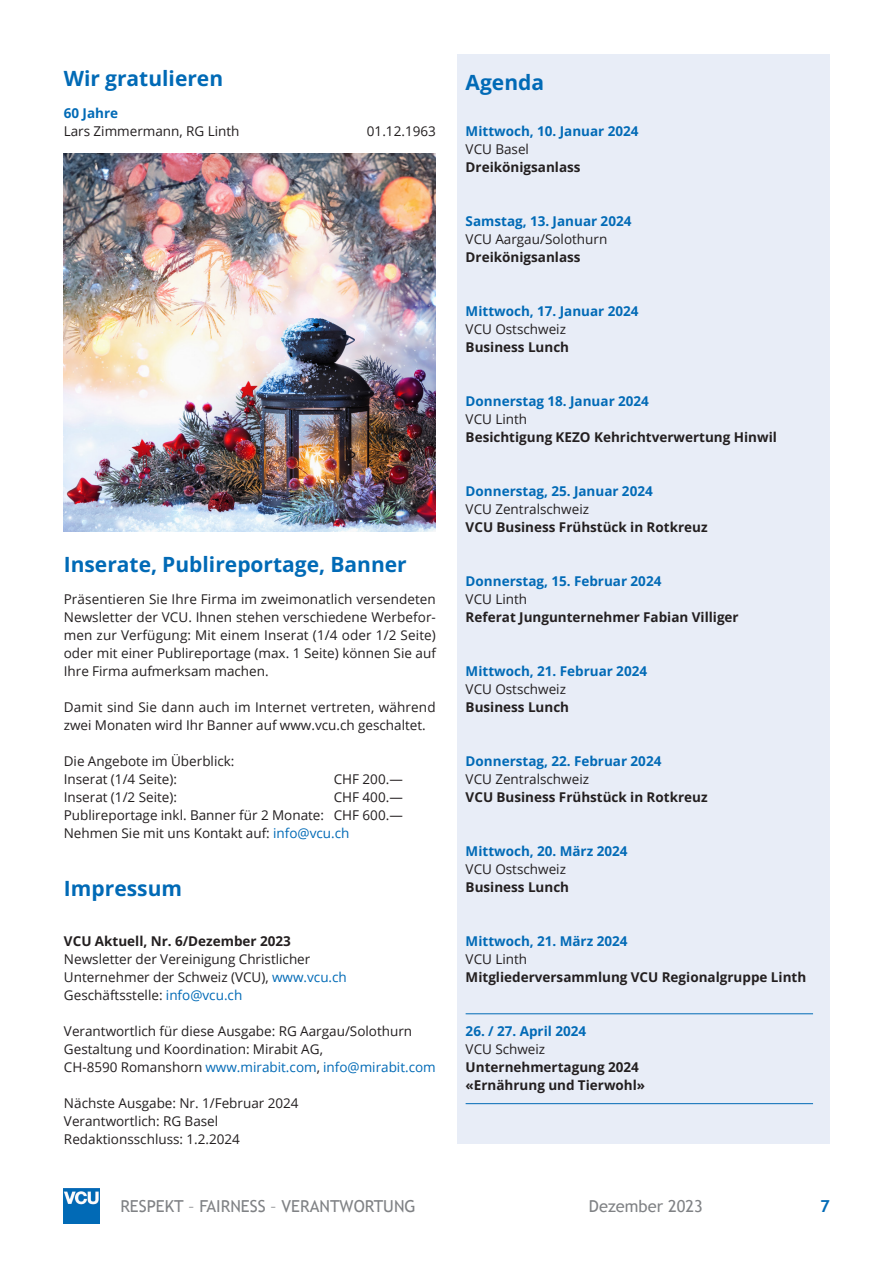
<style>
.page{position:relative;width:893px;height:1263px;background:#fff}
.page>*{position:absolute;margin:0;border:0;box-sizing:border-box;transform-origin:0 0}
.t1{font:700 21px "Open Sans";color:#016ab6}
.t2{font:16.5px "Trebuchet MS";color:#808285}
.t3{font:700 16.5px "Trebuchet MS";color:#016ab6}
.t4{font:13.5px/18px "Open Sans";color:#231f20}
.t5{font:700 13.5px/18px "Open Sans";color:#231f20}
.t6{font:700 13.5px "Open Sans";color:#016ab6}
.s1{color:#016ab6}
</style>
<div class="page">
<img style="left:64px;top:154px;width:372px;height:378px">
<img style="left:64px;top:1188px;width:35px;height:36px">
<div style="left:457px;top:54px;width:372px;height:1090px;background:#e8edf7"></div>
<hr style="left:466px;top:1013px;width:347px;height:1px;background:#016ab6">
<hr style="left:466px;top:1103px;width:347px;height:1px;background:#016ab6">
<h1 class="t1" style="left:64px;top:64px;width:161px">Wir gratulieren</h1>
<p class="t6" style="left:64px;top:104px;width:56px">60 Jahre</p>
<p class="t4" style="left:64px;top:122px;width:177px">Lars Zimmermann, RG Linth</p>
<p class="t4" style="left:367px;top:122px;width:70px">01.12.1963</p>
<h1 class="t1" style="left:64px;top:550px;width:344px">Inserate, Publireportage, Banner</h1>
<p class="t4" style="left:64px;top:590px;width:374px;text-align:justify">Präsentieren Sie Ihre Firma im zweimonatlich versendeten Newsletter der VCU. Ihnen stehen verschiedene Werbefor&shy;men zur Verfügung: Mit einem Inserat (1/4 oder 1/2 Seite) oder mit einer Publireportage (max. 1 Seite) können Sie auf Ihre Firma aufmerksam machen.</p>
<p class="t4" style="left:64px;top:698px;width:373px">Damit sind Sie dann auch im Internet vertreten, während zwei Monaten wird Ihr Banner auf www.vcu.ch geschaltet.</p>
<p class="t4" style="left:64px;top:752px;width:172px">Die Angebote im Überblick:<br>Inserat (1/4 Seite):</p>
<p class="t4" style="left:334px;top:770px;width:71px">CHF 200.—</p>
<p class="t4" style="left:64px;top:788px;width:115px">Inserat (1/2 Seite):</p>
<p class="t4" style="left:64px;top:788px;width:341px;text-align:justify;text-indent:270px">CHF 400.— Publireportage inkl. Banner für 2 Monate: CHF 600.— Nehmen Sie mit uns Kontakt auf: <span class="s1">info@vcu.ch</span></p>
<h1 class="t1" style="left:64px;top:874px;width:120px">Impressum</h1>
<p class="t5" style="left:64px;top:932px;width:228px">VCU Aktuell, Nr. 6/Dezember 2023</p>
<p class="t4" style="left:64px;top:950px;width:284px">Newsletter der Vereinigung Christlicher<br>Unternehmer der Schweiz (VCU), <span class="s1">www.vcu.ch<br></span>Geschäftsstelle: <span class="s1">info@vcu.ch</span></p>
<p class="t4" style="left:64px;top:1022px;width:373px">Verantwortlich für diese Ausgabe: RG Aargau/Solothurn<br>Gestaltung und Koordination: Mirabit AG,<br>CH-8590 Romanshorn <span class="s1">www.mirabit.com</span>, <span class="s1">info@mirabit.com</span></p>
<p class="t4" style="left:64px;top:1094px;width:236px">Nächste Ausgabe: Nr. 1/Februar 2024<br>Verantwortlich: RG Basel<br>Redaktionsschluss: 1.2.2024</p>
<h1 class="t1" style="left:466px;top:68px;width:80px">Agenda</h1>
<p class="t6" style="left:466px;top:122px;width:174px">Mittwoch, 10. Januar 2024</p>
<p class="t4" style="left:466px;top:140px;width:65px">VCU Basel</p>
<p class="t5" style="left:466px;top:158px;width:116px">Dreikönigsanlass</p>
<p class="t6" style="left:466px;top:212px;width:167px">Samstag, 13. Januar 2024</p>
<p class="t4" style="left:466px;top:230px;width:143px">VCU Aargau/Solothurn</p>
<p class="t5" style="left:466px;top:248px;width:116px">Dreikönigsanlass</p>
<p class="t6" style="left:466px;top:302px;width:174px">Mittwoch, 17. Januar 2024</p>
<p class="t4" style="left:466px;top:320px;width:102px">VCU Ostschweiz</p>
<p class="t5" style="left:466px;top:338px;width:105px">Business Lunch</p>
<p class="t6" style="left:466px;top:392px;width:185px">Donnerstag 18. Januar 2024</p>
<p class="t4" style="left:466px;top:410px;width:63px">VCU Linth</p>
<p class="t5" style="left:466px;top:428px;width:313px">Besichtigung KEZO Kehrichtverwertung Hinwil</p>
<p class="t6" style="left:466px;top:482px;width:189px">Donnerstag, 25. Januar 2024</p>
<p class="t4" style="left:466px;top:499px;width:125px">VCU Zentralschweiz</p>
<p class="t5" style="left:466px;top:517px;width:244px">VCU Business Frühstück in Rotkreuz</p>
<p class="t6" style="left:466px;top:572px;width:197px">Donnerstag, 15. Februar 2024</p>
<p class="t4" style="left:466px;top:589px;width:63px">VCU Linth</p>
<p class="t5" style="left:466px;top:607px;width:275px">Referat Jungunternehmer Fabian Villiger</p>
<p class="t6" style="left:466px;top:662px;width:183px">Mittwoch, 21. Februar 2024</p>
<p class="t4" style="left:466px;top:679px;width:102px">VCU Ostschweiz</p>
<p class="t5" style="left:466px;top:697px;width:105px">Business Lunch</p>
<p class="t6" style="left:466px;top:752px;width:197px">Donnerstag, 22. Februar 2024</p>
<p class="t4" style="left:466px;top:769px;width:125px">VCU Zentralschweiz</p>
<p class="t5" style="left:466px;top:787px;width:244px">VCU Business Frühstück in Rotkreuz</p>
<p class="t6" style="left:466px;top:842px;width:163px">Mittwoch, 20. März 2024</p>
<p class="t4" style="left:466px;top:859px;width:102px">VCU Ostschweiz</p>
<p class="t5" style="left:466px;top:877px;width:105px">Business Lunch</p>
<p class="t6" style="left:466px;top:932px;width:163px">Mittwoch, 21. März 2024</p>
<p class="t4" style="left:466px;top:949px;width:63px">VCU Linth</p>
<p class="t5" style="left:466px;top:967px;width:342px">Mitgliederversammlung VCU Regionalgruppe Linth</p>
<p class="t6" style="left:466px;top:1022px;width:122px">26. / 27. April 2024</p>
<p class="t4" style="left:466px;top:1039px;width:81px">VCU Schweiz</p>
<p class="t5" style="left:466px;top:1057px;width:181px">Unternehmertagung 2024 «Ernährung und Tierwohl»</p>
<p class="t2" style="left:120px;top:1197px;width:297px">RESPEKT – FAIRNESS – VERANTWORTUNG</p>
<p class="t2" style="left:589px;top:1197px;width:115px">Dezember 2023</p>
<p class="t3" style="left:820px;top:1196px;width:11px">7</p>
</div>
